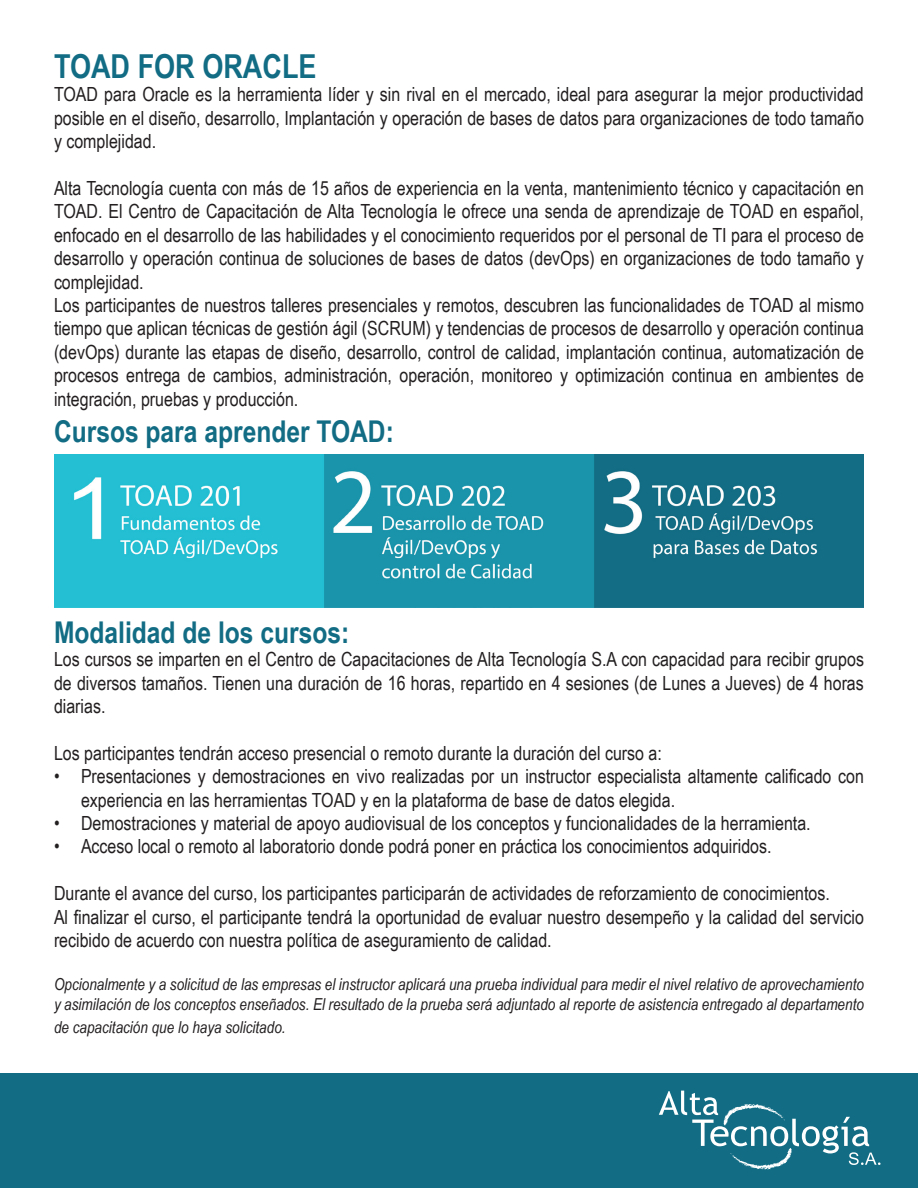
<style>
.page{position:relative;width:918px;height:1188px;background:#fff}
.page>*{position:absolute;margin:0;border:0;box-sizing:border-box;transform-origin:0 0}
.t1{font:700 33px "Arial Narrow";color:#116c84}
.t2{font:700 30px "Arial Narrow";color:#116c84}
.t3{font:19.5px/23.4px "Arial Narrow";color:#231f20;text-align:justify}
.t4{font:italic 16.5px/19.8px "Arial Narrow";color:#231f20}
</style>
<div class="page">
<div style="left:0;top:1073px;width:918px;height:114px;background:#116c84"></div>
<svg style="left:659px;top:1091px;width:222px;height:79px"></svg>
<img style="left:54px;top:454px;width:810px;height:153px">
<p class="t1" style="left:54px;top:41px;width:264px">TOAD FOR ORACLE</p>
<p class="t3" style="left:54px;top:82px;width:811px">TOAD para Oracle es la herramienta líder y sin rival en el mercado, ideal para asegurar la mejor productividad posible en el diseño, desarrollo, Implantación y operación de bases de datos para organizaciones de todo tamaño y complejidad.</p>
<p class="t3" style="left:54px;top:176px;width:811px">Alta Tecnología cuenta con más de 15 años de experiencia en la venta, mantenimiento técnico y capacitación en TOAD. El Centro de Capacitación de Alta Tecnología le ofrece una senda de aprendizaje de TOAD en español, enfocado en el desarrollo de las habilidades y el conocimiento requeridos por el personal de TI para el proceso de desarrollo y operación continua de soluciones de bases de datos (devOps) en organizaciones de todo tamaño y complejidad.</p>
<p class="t3" style="left:54px;top:293px;width:811px">Los participantes de nuestros talleres presenciales y remotos, descubren las funcionalidades de TOAD al mismo tiempo que aplican técnicas de gestión ágil (SCRUM) y tendencias de procesos de desarrollo y operación continua (devOps) durante las etapas de diseño, desarrollo, control de calidad, implantación continua, automatización de procesos entrega de cambios, administración, operación, monitoreo y optimización continua en ambientes de integración, pruebas y producción.</p>
<p class="t2" style="left:54px;top:408px;width:341px">Cursos para aprender TOAD:</p>
<p class="t2" style="left:54px;top:610px;width:297px">Modalidad de los cursos:</p>
<p class="t3" style="left:54px;top:647px;width:811px">Los cursos se imparten en el Centro de Capacitaciones de Alta Tecnología S.A con capacidad para recibir grupos de diversos tamaños. Tienen una duración de 16 horas, repartido en 4 sesiones (de Lunes a Jueves) de 4 horas diarias.</p>
<p class="t3" style="left:54px;top:741px;width:609px">Los participantes tendrán acceso presencial o remoto durante la duración del curso a:</p>
<p class="t3" style="left:81px;top:764px;width:784px;text-indent:-27px">• Presentaciones y demostraciones en vivo realizadas por un instructor especialista altamente calificado con experiencia en las herramientas TOAD y en la plataforma de base de datos elegida.</p>
<p class="t3" style="left:54px;top:811px;width:758px">• Demostraciones y material de apoyo audiovisual de los conceptos y funcionalidades de la herramienta.</p>
<p class="t3" style="left:54px;top:834px;width:719px">• Acceso local o remoto al laboratorio donde podrá poner en práctica los conocimientos adquiridos.</p>
<p class="t3" style="left:54px;top:881px;width:777px">Durante el avance del curso, los participantes participarán de actividades de reforzamiento de conocimientos.</p>
<p class="t3" style="left:54px;top:904px;width:811px">Al finalizar el curso, el participante tendrá la oportunidad de evaluar nuestro desempeño y la calidad del servicio recibido de acuerdo con nuestra política de aseguramiento de calidad.</p>
<p class="t4" style="left:54px;top:974px;width:811px">Opcionalmente y a solicitud de las empresas el instructor aplicará una prueba individual para medir el nivel relativo de aprovechamiento y asimilación de los conceptos enseñados. El resultado de la prueba será adjuntado al reporte de asistencia entregado al departamento</p>
<p class="t4" style="left:54px;top:1017px;width:233px">de capacitación que lo haya solicitado.</p>
</div>
